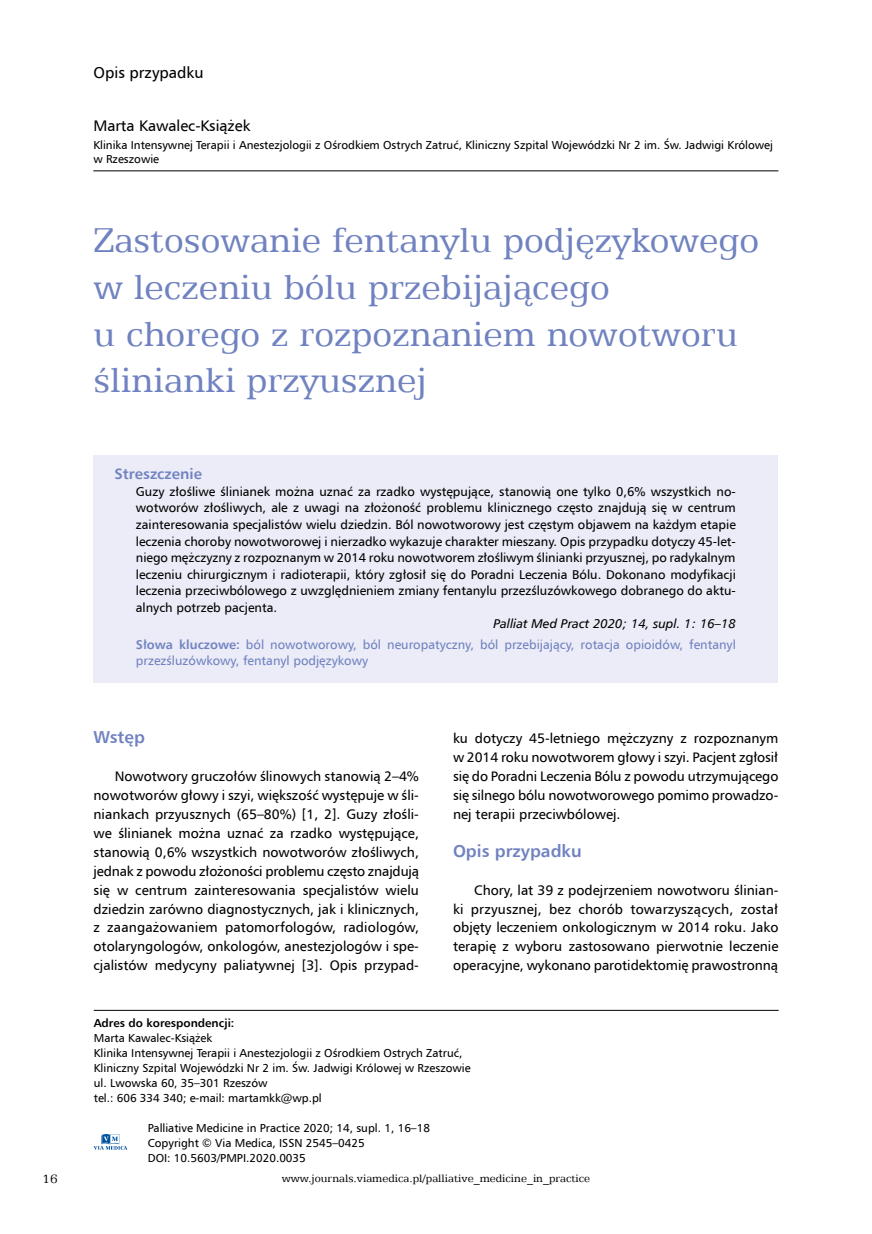
<style>
.page{position:relative;width:872px;height:1234px;background:#fff}
.page>*{position:absolute;margin:0;border:0;box-sizing:border-box;transform-origin:0 0}
.t1{font:39px/46.8px "Egyptian 505 EU";color:#7082c0}
.t2{font:700 17.25px "Humnst 777 EU";color:#7082c0}
.t3{font:15.75px "Humnst 777 EU";color:#000}
.t4{font:15.3px "Humnst 777 EU";color:#000}
.t5{font:700 15px "Humnst 777 EU";color:#7082c0}
.t6{font:13.8px/18.9px "Humnst 777 EU";color:#000;text-align:justify}
.t7{font:13.5px "Egyptian 505 EU";color:#000}
.t8{font:12.75px/16.5px "Humnst 777 EU";color:#000;text-align:justify}
.t9{font:12.75px/20.7px "Humnst 777 EU";color:#7082c0;text-align:right}
.t10{font:12px "Egyptian 505 EU";color:#000}
.t11{font:11.55px/15px "Humnst 777 EU";color:#000}
.t12{font:700 11.55px "Humnst 777 EU";color:#000}
.s1{font-style:italic;color:#000}
.s2{font-weight:700}
</style>
<div class="page">
<div style="left:94px;top:455px;width:684px;height:227px;background:#ebecf7"></div>
<hr style="left:94px;top:1009px;width:684px;height:1px;background:#000">
<svg style="left:94px;top:1134px;width:33px;height:15px"></svg>
<hr style="left:93px;top:170px;width:685px;height:1px;background:#000">
<p class="t3" style="left:94px;top:63px;width:112px">Opis przypadku</p>
<p class="t4" style="left:93px;top:116px;width:158px">Marta Kawalec-Książek</p>
<p class="t11" style="left:93px;top:137px;width:681px;line-height:13.8px">Klinika Intensywnej Terapii i Anestezjologii z Ośrodkiem Ostrych Zatruć, Kliniczny Szpital Wojewódzki Nr 2 im. Św. Jadwigi Królowej w Rzeszowie</p>
<h1 class="t1" style="left:93px;top:216px;width:667px">Zastosowanie fentanylu podjęzykowego w leczeniu bólu przebijającego<br>u chorego z rozpoznaniem nowotworu ślinianki przyusznej</h1>
<p class="t5" style="left:115px;top:464px;width:89px">Streszczenie</p>
<p class="t8" style="left:136px;top:483px;width:601px">Guzy złośliwe ślinianek można uznać za rzadko występujące, stanowią one tylko 0,6% wszystkich no&shy;wotworów złośliwych, ale z uwagi na złożoność problemu klinicznego często znajdują się w centrum zainteresowania specjalistów wielu dziedzin. Ból nowotworowy jest częstym objawem na każdym etapie leczenia choroby nowotworowej i nierzadko wykazuje charakter mieszany. Opis przypadku dotyczy 45-let&shy;niego mężczyzny z rozpoznanym w 2014 roku nowotworem złośliwym ślinianki przyusznej, po radykalnym leczeniu chirurgicznym i radioterapii, który zgłosił się do Poradni Leczenia Bólu. Dokonano modyfikacji leczenia przeciwbólowego z uwzględnieniem zmiany fentanylu przezśluzówkowego dobranego do aktu&shy;alnych potrzeb pacjenta.</p>
<p class="t9" style="left:136px;top:613px;width:601px"><span class="s1">Palliat Med Pract 2020; 14, supl. 1: 16–18<br></span><span class="s2">Słowa kluczowe:</span> ból nowotworowy, ból neuropatyczny, ból przebijający, rotacja opioidów, fentanyl</p>
<p class="t9" style="left:136px;top:650px;width:234px">przezśluzówkowy, fentanyl podjęzykowy</p>
<p class="t2" style="left:94px;top:726px;width:53px">Wstęp</p>
<p class="t6" style="left:94px;top:766px;width:327px;text-indent:21px">Nowotwory gruczołów ślinowych stanowią 2–4% nowotworów głowy i szyi, większość występuje w śli&shy;niankach przyusznych (65–80%) [1, 2]. Guzy złośli&shy;we ślinianek można uznać za rzadko występujące, stanowią 0,6% wszystkich nowotworów złośliwych, jednak z powodu złożoności problemu często znajdują się w centrum zainteresowania specjalistów wielu dziedzin zarówno diagnostycznych, jak i klinicznych, z zaangażowaniem patomorfologów, radiologów, otolaryngologów, onkologów, anestezjologów i spe&shy;cjalistów medycyny paliatywnej [3]. Opis przypad-</p>
<p class="t6" style="left:453px;top:728px;width:327px">ku dotyczy 45-letniego mężczyzny z rozpoznanym w 2014 roku nowotworem głowy i szyi. Pacjent zgłosił się do Poradni Leczenia Bólu z powodu utrzymującego się silnego bólu nowotworowego pomimo prowadzo&shy;nej terapii przeciwbólowej.</p>
<p class="t2" style="left:453px;top:839px;width:130px">Opis przypadku</p>
<p class="t6" style="left:453px;top:879px;width:327px;text-indent:21px">Chory, lat 39 z podejrzeniem nowotworu ślinian&shy;ki przyusznej, bez chorób towarzyszących, został objęty leczeniem onkologicznym w 2014 roku. Jako terapię z wyboru zastosowano pierwotnie leczenie operacyjne, wykonano parotidektomię prawostronną</p>
<p class="t12" style="left:94px;top:1015px;width:142px">Adres do korespondencji:</p>
<p class="t11" style="left:94px;top:1030px;width:378px">Marta Kawalec-Książek<br>Klinika Intensywnej Terapii i Anestezjologii z Ośrodkiem Ostrych Zatruć, Kliniczny Szpital Wojewódzki Nr 2 im. Św. Jadwigi Królowej w Rzeszowie ul. Lwowska 60, 35–301 Rzeszów<br>tel.: 606 334 340; e-mail: martamkk@wp.pl</p>
<p class="t11" style="left:148px;top:1120px;width:284px">Palliative Medicine in Practice 2020; 14, supl. 1, 16–18<br>Copyright © Via Medica, ISSN 2545–0425<br>DOI: 10.5603/PMPI.2020.0035</p>
<p class="t7" style="left:43px;top:1170px;width:17px">16</p>
<p class="t10" style="left:282px;top:1170px;width:310px">www.journals.viamedica.pl/palliative_medicine_in_practice</p>
</div>
